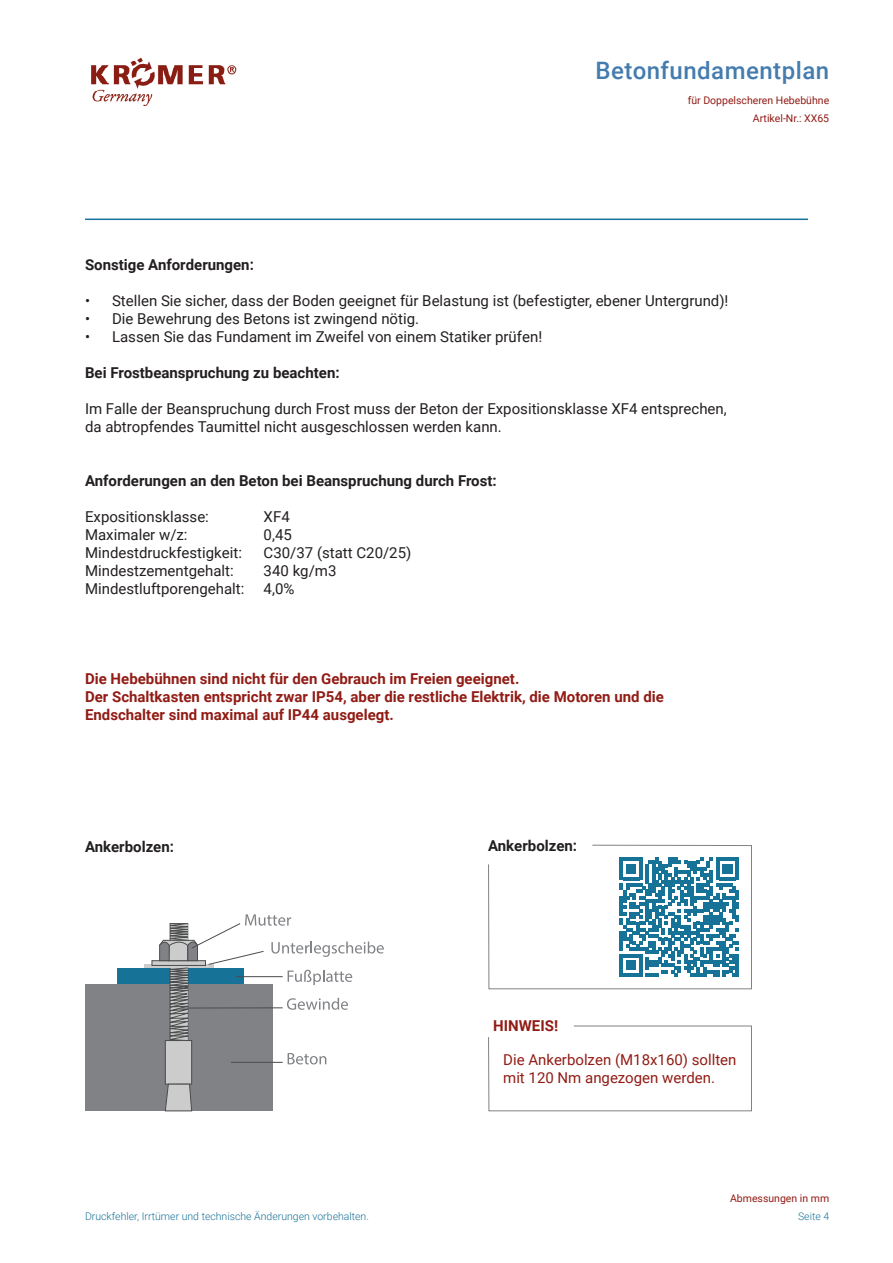
<style>
.page{position:relative;width:893px;height:1263px;background:#fff}
.page>*{position:absolute;margin:0;border:0;box-sizing:border-box;transform-origin:0 0}
.t1{font:500 24px "Roboto";letter-spacing:.02em;color:#447caf}
.Fließtext{font:15px "Roboto";color:#231f20}
.Fließtext-2{font:700 15px/18px "Roboto";color:#911c15}
.Unterüberschriften{font:700 15px "Roboto";color:#231f20}
.Fließtext-3{font:15px/18px "Roboto";color:#911c15}
.Absatzformat_2{font:700 15px "Roboto";color:#231f20}
.Absatzformat_2-2{font:700 15px "Roboto";color:#911c15}
.t2{font:10.5px "Roboto";color:#911c15}
.t3{font:300 10.5px "Roboto";color:#177298}
.t4{font:300 10.5px "Roboto";color:#16749b}
</style>
<div class="page">
<img style="left:91px;top:57px;width:146px;height:49px">
<hr style="left:85px;top:219px;width:723px;height:1px;background:#16749b">
<svg style="left:488px;top:1025px;width:264px;height:86px"></svg>
<div style="left:117px;top:968px;width:127px;height:17px;background:#177298"></div>
<div style="left:85px;top:984px;width:187px;height:127px;background:#808285"></div>
<hr style="left:145px;top:964px;width:69px;height:4px;background:#ccc">
<svg style="left:152px;top:960px;width:6px;height:6px"></svg>
<div style="left:165px;top:1040px;width:27px;height:44px;background:#ccc;border:1px solid #4b4c4d"></div>
<svg style="left:165px;top:1083px;width:27px;height:28px"></svg>
<svg style="left:158px;top:914px;width:226px;height:150px"></svg>
<svg style="left:488px;top:844px;width:264px;height:145px"></svg>
<hr style="left:735px;top:954px;width:4px;height:22px;background:#177298">
<h1 class="t1" style="left:596px;top:54px;width:235px">Betonfundamentplan</h1>
<p class="t2" style="left:688px;top:93px;width:143px">für Doppelscheren Hebebühne</p>
<p class="t2" style="left:753px;top:111px;width:78px">Artikel-Nr.: XX65</p>
<p class="Unterüberschriften" style="left:85px;top:254px;width:170px">Sonstige Anforderungen:</p>
<p class="Fließtext" style="left:85px;top:290px;width:645px">• Stellen Sie sicher, dass der Boden geeignet für Belastung ist (befestigter, ebener Untergrund)!</p>
<p class="Fließtext" style="left:85px;top:308px;width:336px">• Die Bewehrung des Betons ist zwingend nötig.</p>
<p class="Fließtext" style="left:85px;top:326px;width:459px">• Lassen Sie das Fundament im Zweifel von einem Statiker prüfen!</p>
<p class="Unterüberschriften" style="left:85px;top:362px;width:256px">Bei Frostbeanspruchung zu beachten:</p>
<p class="Fließtext" style="left:85px;top:398px;width:643px">Im Falle der Beanspruchung durch Frost muss der Beton der Expositionsklasse XF4 entsprechen,</p>
<p class="Fließtext" style="left:85px;top:416px;width:418px">da abtropfendes Taumittel nicht ausgeschlossen werden kann.</p>
<p class="Unterüberschriften" style="left:85px;top:470px;width:413px">Anforderungen an den Beton bei Beanspruchung durch Frost:</p>
<p class="Fließtext" style="left:85px;top:506px;width:125px">Expositionsklasse:</p>
<p class="Fließtext" style="left:264px;top:506px;width:28px">XF4</p>
<p class="Fließtext" style="left:85px;top:524px;width:104px">Maximaler w/z:</p>
<p class="Fließtext" style="left:264px;top:524px;width:30px">0,45</p>
<p class="Fließtext" style="left:85px;top:542px;width:158px">Mindestdruckfestigkeit:</p>
<p class="Fließtext" style="left:264px;top:542px;width:149px">C30/37 (statt C20/25)</p>
<p class="Fließtext" style="left:85px;top:560px;width:150px">Mindestzementgehalt:</p>
<p class="Fließtext" style="left:264px;top:560px;width:74px">340 kg/m3</p>
<p class="Fließtext" style="left:85px;top:578px;width:161px">Mindestluftporengehalt:</p>
<p class="Fließtext" style="left:264px;top:578px;width:32px">4,0%</p>
<p class="Fließtext-2" style="left:85px;top:669px;width:436px">Die Hebebühnen sind nicht für den Gebrauch im Freien geeignet.</p>
<p class="Fließtext-2" style="left:85px;top:687px;width:580px">Der Schaltkasten entspricht zwar IP54, aber die restliche Elektrik, die Motoren und die<br>Endschalter sind maximal auf IP44 ausgelegt.</p>
<p class="Absatzformat_2" style="left:85px;top:836px;width:91px">Ankerbolzen:</p>
<p class="Absatzformat_2" style="left:488px;top:835px;width:91px">Ankerbolzen:</p>
<p class="Absatzformat_2-2" style="left:493px;top:1015px;width:66px">HINWEIS!</p>
<p class="Fließtext-3" style="left:503px;top:1050px;width:235px">Die Ankerbolzen (M18x160) sollten mit 120 Nm angezogen werden.</p>
<p class="t2" style="left:730px;top:1190px;width:101px">Abmessungen in mm</p>
<p class="t3" style="left:85px;top:1209px;width:285px">Druckfehler, Irrtümer und technische Änderungen vorbehalten.</p>
<p class="t4" style="left:798px;top:1209px;width:33px">Seite 4</p>
</div>
